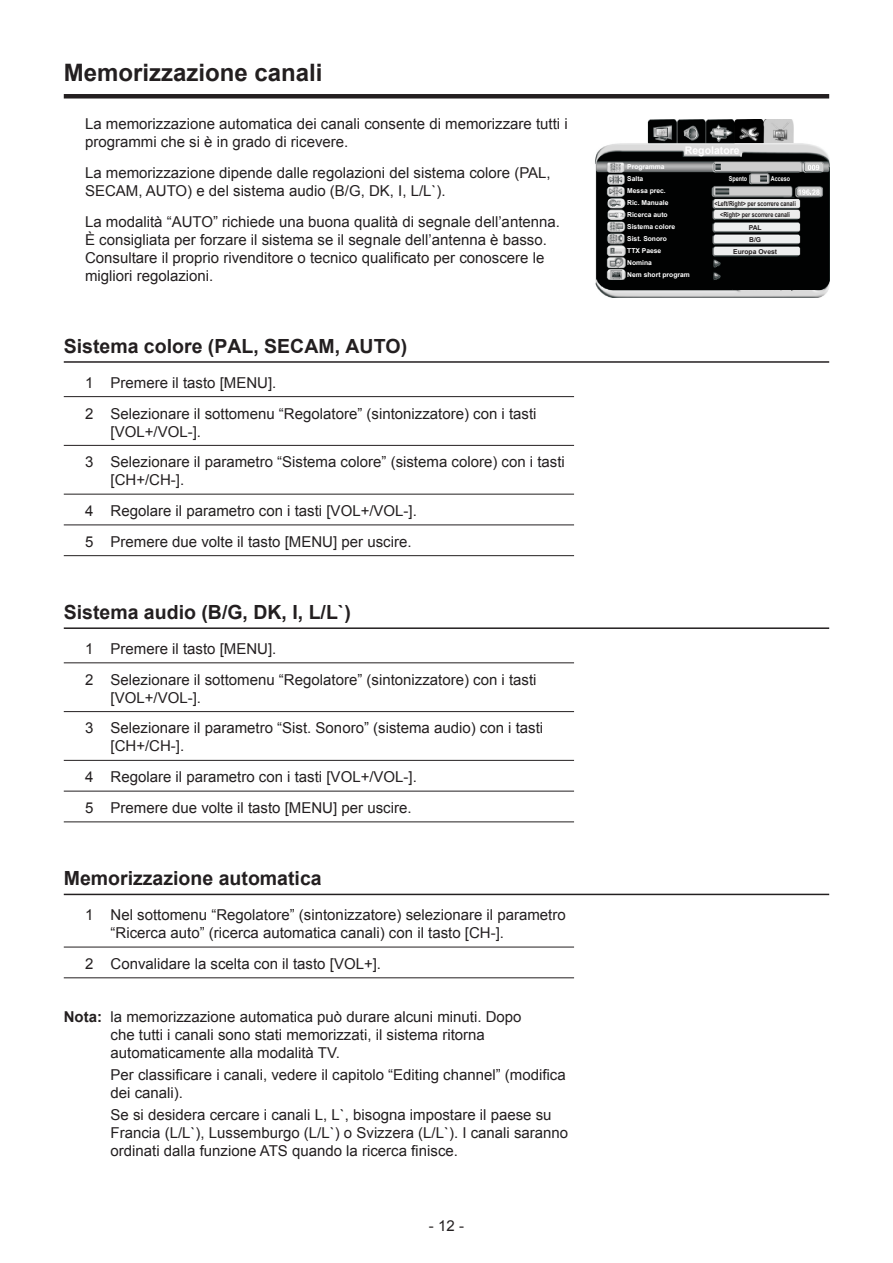
<style>
.page{position:relative;width:893px;height:1263px;background:#fff}
.page>*{position:absolute;margin:0;border:0;box-sizing:border-box;transform-origin:0 0}
.t1{font:700 24px "Arial";color:#231f20}
.t2{font:700 19.5px "Arial";color:#231f20}
.t3{font:15px/18px "Arial";color:#231f20}
.t4{font:700 10.5px "Arial";color:#fff}
.t5{font:700 6.75px/12px "Arial";color:#fff}
.t6{font:700 6.75px/11.6px "Arial";color:#231f20;text-align:center;scale:.8 1}
.t7{font:700 6.75px/11.9px "Arial";color:#231f20;text-align:center}
.t8{font:700 6.75px "Arial";color:#fff;scale:.8 1}
.s1{font-weight:700}
</style>
<div class="page">
<div style="left:64px;top:94px;width:765px;height:5px;background:#231f20"></div>
<hr style="left:64px;top:361px;width:765px;height:2px;background:#231f20">
<hr style="left:64px;top:396px;width:510px;height:1px;background:#231f20">
<hr style="left:64px;top:445px;width:510px;height:1px;background:#231f20">
<hr style="left:64px;top:494px;width:510px;height:1px;background:#231f20">
<hr style="left:64px;top:524px;width:510px;height:1px;background:#231f20">
<hr style="left:64px;top:555px;width:510px;height:1px;background:#231f20">
<hr style="left:64px;top:627px;width:765px;height:2px;background:#231f20">
<hr style="left:64px;top:662px;width:510px;height:1px;background:#231f20">
<hr style="left:64px;top:711px;width:510px;height:1px;background:#231f20">
<hr style="left:64px;top:760px;width:510px;height:1px;background:#231f20">
<hr style="left:64px;top:791px;width:510px;height:1px;background:#231f20">
<hr style="left:64px;top:821px;width:510px;height:1px;background:#231f20">
<hr style="left:64px;top:894px;width:765px;height:1px;background:#231f20">
<hr style="left:64px;top:947px;width:510px;height:1px;background:#231f20">
<hr style="left:64px;top:977px;width:510px;height:1px;background:#231f20">
<img style="left:595px;top:119px;width:234px;height:179px">
<svg style="left:808px;top:165px;width:11px;height:5px"></svg>
<svg style="left:798px;top:189px;width:22px;height:6px"></svg>
<div style="left:733px;top:268px;width:87px;height:22px;background:#010202"></div>
<img style="left:735px;top:119px;width:58px;height:24px">
<h1 class="t1" style="left:64px;top:60px;width:260px">Memorizzazione canali</h1>
<p class="t3" style="left:85px;top:115px;width:484px">La memorizzazione automatica dei canali consente di memorizzare tutti i programmi che si è in grado di ricevere.</p>
<p class="t3" style="left:85px;top:164px;width:467px">La memorizzazione dipende dalle regolazioni del sistema colore (PAL,<br>SECAM, AUTO) e del sistema audio (B/G, DK, I, L/L`).</p>
<p class="t3" style="left:85px;top:212px;width:476px">La modalità “AUTO” richiede una buona qualità di segnale dell’antenna.<br>È consigliata per forzare il sistema se il segnale dell’antenna è basso.<br>Consultare il proprio rivenditore o tecnico qualificato per conoscere le migliori regolazioni.</p>
<h2 class="t2" style="left:64px;top:335px;width:345px">Sistema colore (PAL, SECAM, AUTO)</h2>
<p class="t3" style="left:85px;top:367px;width:453px;line-height:30.8px">1 Premere il tasto [MENU].<br>2 Selezionare il sottomenu “Regolatore” (sintonizzatore) con i tasti</p>
<p class="t3" style="left:85px;top:416px;width:481px;line-height:30.8px;text-indent:26px">[VOL+/VOL-].<br>3 Selezionare il parametro “Sistema colore” (sistema colore) con i tasti</p>
<p class="t3" style="left:85px;top:465px;width:333px;line-height:30.8px;text-indent:26px">[CH+/CH-].<br>4 Regolare il parametro con i tasti [VOL+/VOL-].<br>5 Premere due volte il tasto [MENU] per uscire.</p>
<h2 class="t2" style="left:64px;top:601px;width:289px">Sistema audio (B/G, DK, I, L/L`)</h2>
<p class="t3" style="left:85px;top:633px;width:453px;line-height:30.8px">1 Premere il tasto [MENU].<br>2 Selezionare il sottomenu “Regolatore” (sintonizzatore) con i tasti</p>
<p class="t3" style="left:85px;top:682px;width:460px;line-height:30.8px;text-indent:26px">[VOL+/VOL-].<br>3 Selezionare il parametro “Sist. Sonoro” (sistema audio) con i tasti</p>
<p class="t3" style="left:85px;top:731px;width:333px;line-height:30.8px;text-indent:26px">[CH+/CH-].<br>4 Regolare il parametro con i tasti [VOL+/VOL-].<br>5 Premere due volte il tasto [MENU] per uscire.</p>
<h2 class="t2" style="left:64px;top:867px;width:259px">Memorizzazione automatica</h2>
<p class="t3" style="left:111px;top:906px;width:457px;text-indent:-26px">1 Nel sottomenu “Regolatore” (sintonizzatore) selezionare il parametro “Ricerca auto” (ricerca automatica canali) con il tasto [CH-].</p>
<p class="t3" style="left:85px;top:955px;width:298px">2 Convalidare la scelta con il tasto [VOL+].</p>
<p class="t3" style="left:111px;top:1008px;width:412px;text-indent:-47px"><span class="s1">Nota:</span> la memorizzazione automatica può durare alcuni minuti. Dopo che tutti i canali sono stati memorizzati, il sistema ritorna automaticamente alla modalità TV.</p>
<p class="t3" style="left:111px;top:1066px;width:457px">Per classificare i canali, vedere il capitolo “Editing channel” (modifica dei canali).</p>
<p class="t3" style="left:111px;top:1106px;width:459px">Se si desidera cercare i canali L, L`, bisogna impostare il paese su<br>Francia (L/L`), Lussemburgo (L/L`) o Svizzera (L/L`). I canali saranno ordinati dalla funzione ATS quando la ricerca finisce.</p>
<p class="t3" style="left:429px;top:1217px;width:37px">- 12 -</p>
<p class="t4" style="left:685px;top:144px;width:56px">Regolatore</p>
<p class="t5" style="left:627px;top:161px;width:64px">Programma<br>Salta<br>Messa prec.<br>Ric. Manuale<br>Ricerca auto<br>Sistema colore<br>Sist. Sonoro<br>TTX Paese<br>Nomina<br>Nem short program</p>
<p class="t8" style="left:729px;top:175px;width:24px">Spento</p>
<p class="t8" style="left:771px;top:175px;width:26px">Acceso</p>
<p class="t6" style="left:714px;top:198px;width:103px">&lt;Left/Right&gt; per scorrere canali &lt;Right&gt; per scorrere canali</p>
<p class="t7" style="left:733px;top:222px;width:45px">PAL<br>B/G<br>Europa Ovest</p>
</div>
